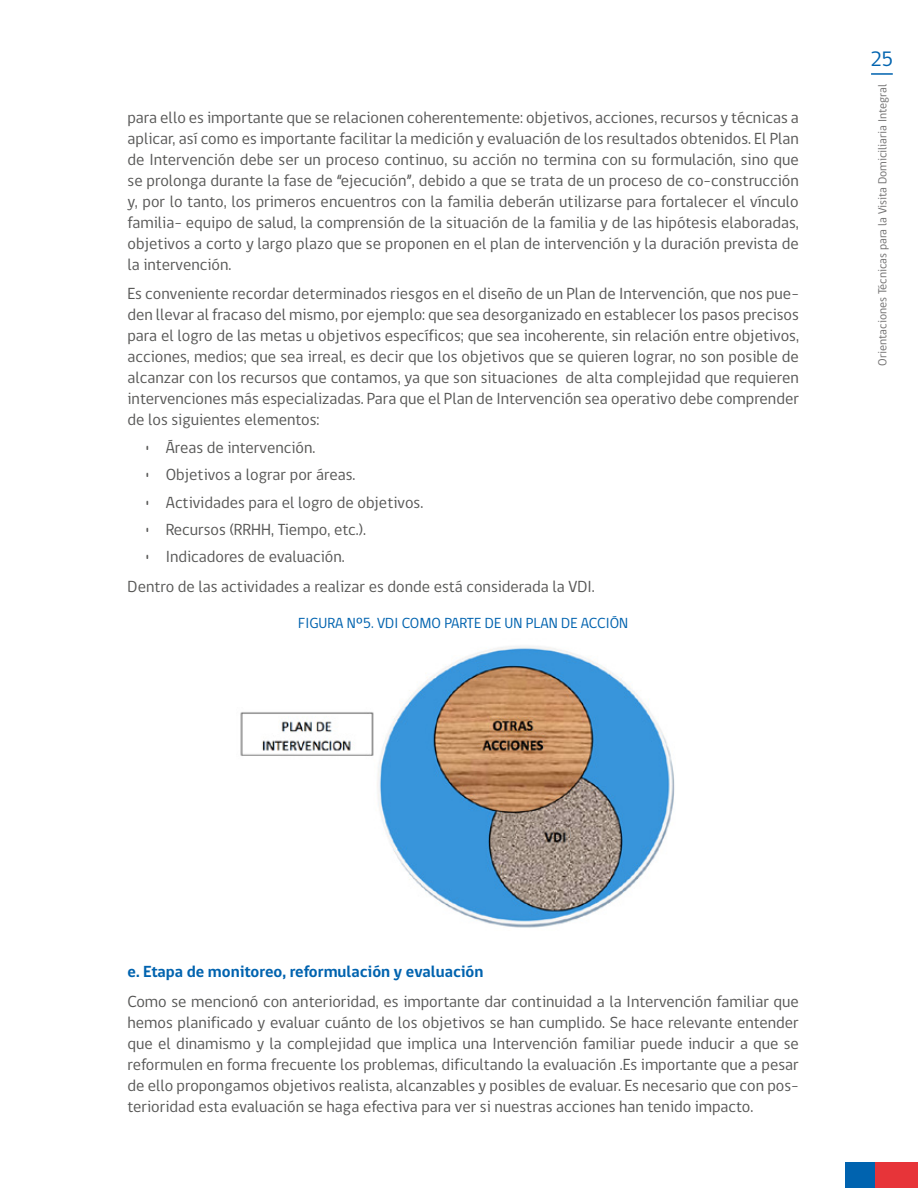
<style>
.page{position:relative;width:918px;height:1188px;background:#fff}
.page>*{position:absolute;margin:0;border:0;box-sizing:border-box;transform-origin:0 0}
.t1{font:21.3px "gob CL";color:#0063af}
.t2{font:16.5px/21px "gob CL";color:#575756;text-align:justify}
.t3{font:700 16.5px "gob CL";color:#0063af}
.t4{font:15px "gob CL";color:#0063af}
.t5{font:12px "gob CL";color:#706f6f}
</style>
<div class="page">
<hr style="left:871px;top:73px;width:22px;height:2px;background:#0063af">
<div style="left:845px;top:1162px;width:30px;height:26px;background:#0063af"></div>
<div style="left:875px;top:1162px;width:43px;height:26px;background:#e73439"></div>
<img style="left:240px;top:646px;width:435px;height:282px">
<p class="t2" style="left:128px;top:107px;width:673px">para ello es importante que se relacionen coherentemente: objetivos, acciones, recursos y técnicas a aplicar, así como es importante facilitar la medición y evaluación de los resultados obtenidos. El Plan de Intervención debe ser un proceso continuo, su acción no termina con su formulación, sino que se prolonga durante la fase de “ejecución”, debido a que se trata de un proceso de co-construcción y, por lo tanto, los primeros encuentros con la familia deberán utilizarse para fortalecer el vínculo familia- equipo de salud, la comprensión de la situación de la familia y de las hipótesis elaboradas, objetivos a corto y largo plazo que se proponen en el plan de intervención y la duración prevista de la intervención.</p>
<p class="t2" style="left:128px;top:284px;width:673px">Es conveniente recordar determinados riesgos en el diseño de un Plan de Intervención, que nos pue&shy;den llevar al fracaso del mismo, por ejemplo: que sea desorganizado en establecer los pasos precisos para el logro de las metas u objetivos específicos; que sea incoherente, sin relación entre objetivos, acciones, medios; que sea irreal, es decir que los objetivos que se quieren lograr, no son posible de alcanzar con los recursos que contamos, ya que son situaciones de alta complejidad que requieren intervenciones más especializadas. Para que el Plan de Intervención sea operativo debe comprender de los siguientes elementos:</p>
<p class="t2" style="left:145px;top:437px;width:172px">• Áreas de intervención.</p>
<p class="t2" style="left:145px;top:465px;width:212px">• Objetivos a lograr por áreas.</p>
<p class="t2" style="left:145px;top:492px;width:280px">• Actividades para el logro de objetivos.</p>
<p class="t2" style="left:145px;top:519px;width:223px">• Recursos (RRHH, Tiempo, etc.).</p>
<p class="t2" style="left:128px;top:542px;width:469px;line-height:29.5px;text-indent:17px">• Indicadores de evaluación.<br>Dentro de las actividades a realizar es donde está considerada la VDI.</p>
<p class="t4" style="left:298px;top:613px;width:331px">FIGURA Nº5. VDI COMO PARTE DE UN PLAN DE ACCIÓN</p>
<p class="t1" style="left:870px;top:44px;width:24px">25</p>
<p class="t5" style="left:874px;top:366px;width:283px;rotate:-90deg">Orientaciones Técnicas para la Visita Domiciliaria Integral</p>
<p class="t3" style="left:128px;top:960px;width:357px">e. Etapa de monitoreo, reformulación y evaluación</p>
<p class="t2" style="left:128px;top:991px;width:673px">Como se mencionó con anterioridad, es importante dar continuidad a la Intervención familiar que hemos planificado y evaluar cuánto de los objetivos se han cumplido. Se hace relevante entender que el dinamismo y la complejidad que implica una Intervención familiar puede inducir a que se reformulen en forma frecuente los problemas, dificultando la evaluación .Es importante que a pesar de ello propongamos objetivos realista, alcanzables y posibles de evaluar. Es necesario que con pos&shy;terioridad esta evaluación se haga efectiva para ver si nuestras acciones han tenido impacto.</p>
</div>
